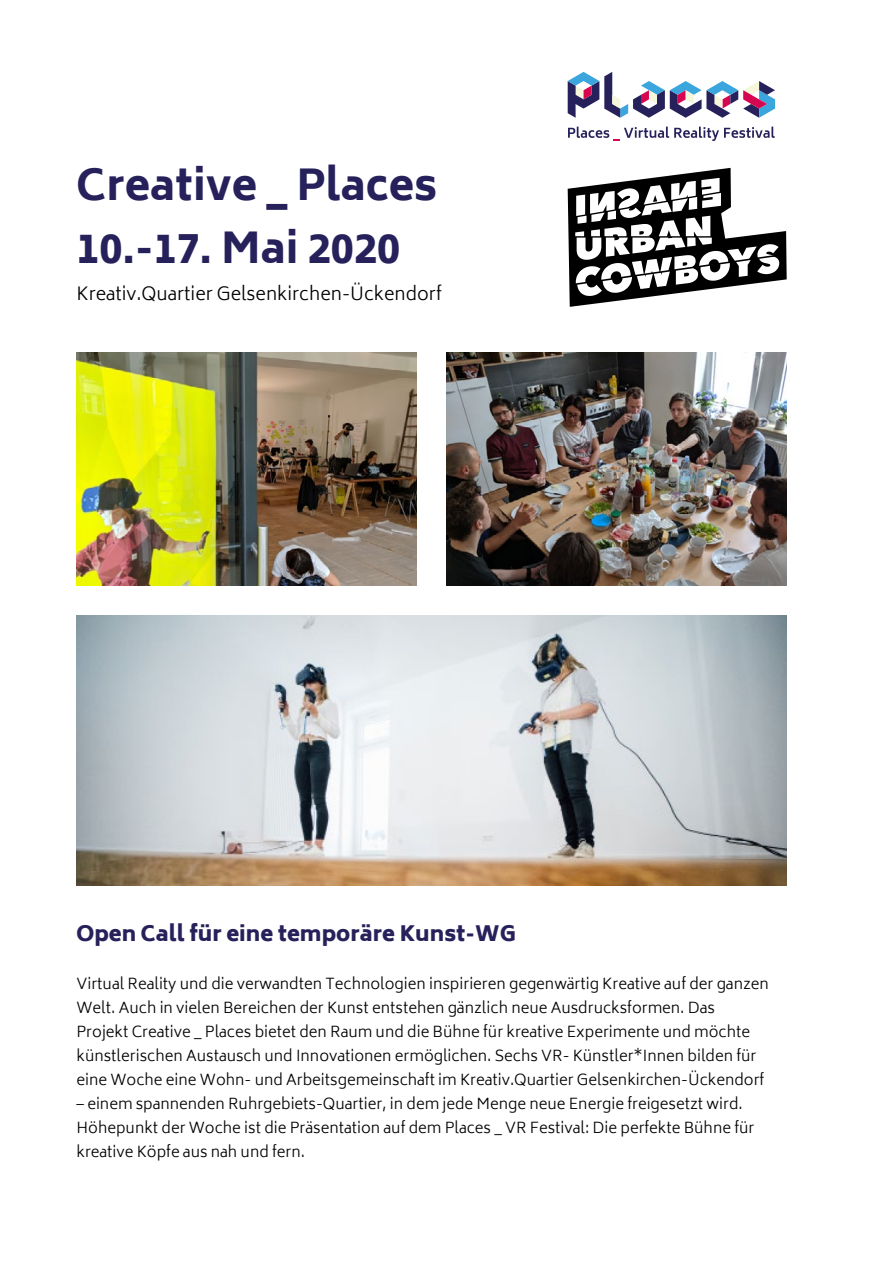
<style>
.page{position:relative;width:893px;height:1263px;background:#fff}
.page>*{position:absolute;margin:0;border:0;box-sizing:border-box;transform-origin:0 0}
.t1{font:800 42px/63.8px "Biryani";color:#27215b}
.t2{font:900 21px "Biryani";color:#27215b}
.t3{font:300 18px "Biryani";color:#000}
.t4{font:300 15px/24px "Biryani";color:#000}
</style>
<div class="page">
<svg style="left:568px;top:72px;width:207px;height:46px"></svg>
<svg style="left:568px;top:127px;width:207px;height:14px"></svg>
<img style="left:446px;top:353px;width:341px;height:232px">
<img style="left:77px;top:353px;width:340px;height:232px">
<img style="left:77px;top:616px;width:710px;height:270px">
<svg style="left:568px;top:168px;width:219px;height:139px"></svg>
<h1 class="t1" style="left:77px;top:153px;width:362px">Creative _ Places<br>10.-17. Mai 2020</h1>
<p class="t3" style="left:77px;top:283px;width:367px">Kreativ.Quartier Gelsenkirchen-Ückendorf</p>
<h2 class="t2" style="left:77px;top:921px;width:441px">Open Call für eine temporäre Kunst-WG</h2>
<p class="t4" style="left:77px;top:972px;width:694px">Virtual Reality und die verwandten Technologien inspirieren gegenwärtig Kreative auf der ganzen Welt. Auch in vielen Bereichen der Kunst entstehen gänzlich neue Ausdrucksformen. Das Projekt Creative _ Places bietet den Raum und die Bühne für kreative Experimente und möchte künstlerischen Austausch und Innovationen ermöglichen. Sechs VR- Künstler*Innen bilden für eine Woche eine Wohn- und Arbeitsgemeinschaft im Kreativ.Quartier Gelsenkirchen-Ückendorf</p>
<p class="t4" style="left:77px;top:1092px;width:679px">– einem spannenden Ruhrgebiets-Quartier, in dem jede Menge neue Energie freigesetzt wird.<br>Höhepunkt der Woche ist die Präsentation auf dem Places _ VR Festival: Die perfekte Bühne für kreative Köpfe aus nah und fern.</p>
</div>
